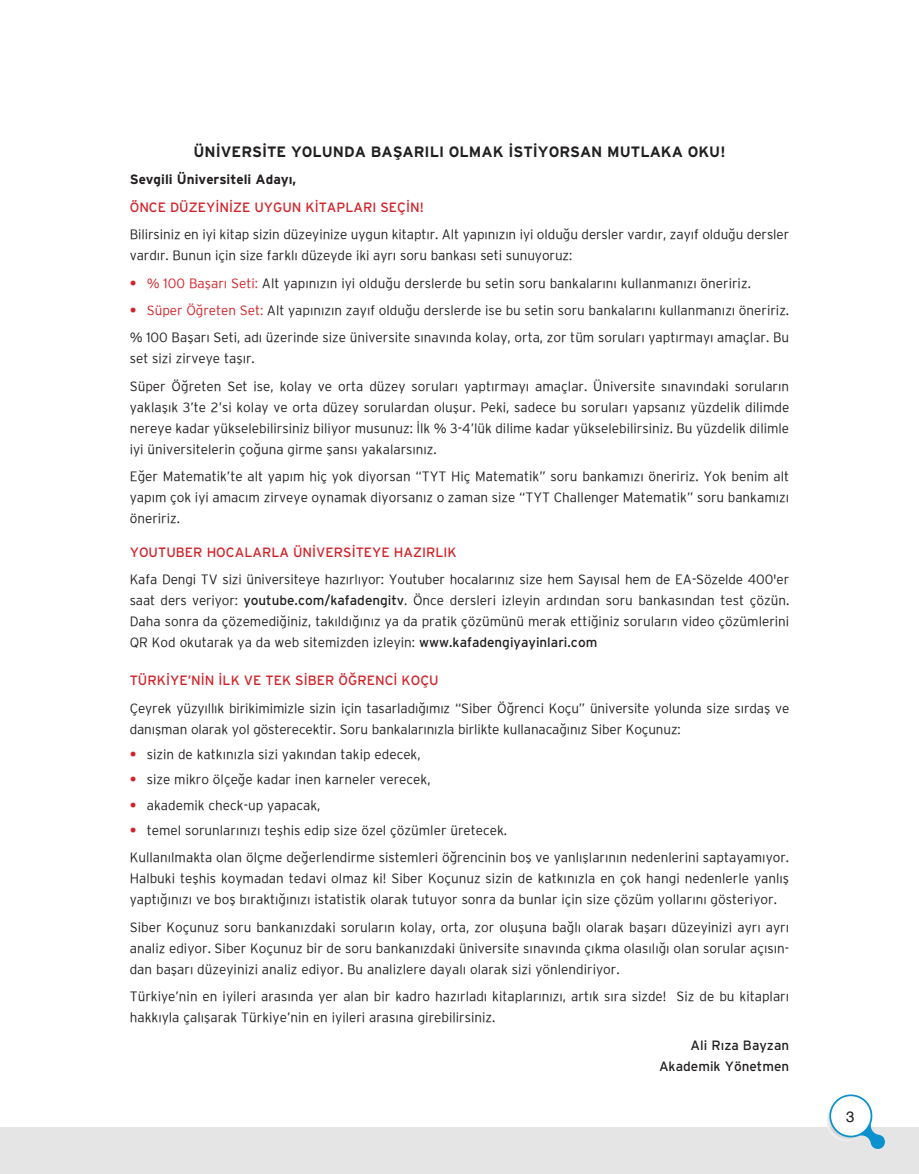
<style>
.page{position:relative;width:919px;height:1174px;background:#fff}
.page>*{position:absolute;margin:0;border:0;box-sizing:border-box;transform-origin:0 0}
.t1{font:700 15px "Interstate";color:#221f1f}
.t2{font:15px "Helvetica";color:#221f1f}
.t3{font:300 13.5px/21px "Interstate";color:#221f1f}
.t4{font:13.5px "Interstate";color:#d12229}
.t5{font:13.5px/21px "Interstate";color:#221f1f;text-align:right}
.t6{font:700 13.5px "Interstate";color:#221f1f}
.s1{font-family:"Helvetica";color:#d12229}
.s2{color:#d12229}
.s3{font-weight:400}
</style>
<div class="page">
<div style="left:0;top:1127px;width:12px;height:47px;background:#e5e5e5"></div>
<div style="left:13px;top:1127px;width:905px;height:47px;background:#e5e5e5"></div>
<svg style="left:827px;top:1094px;width:58px;height:55px"></svg>
<div style="left:831px;top:1096px;width:39px;height:39px;background:#fff;border-radius:50%"></div>
<p class="t1" style="left:193px;top:143px;width:533px">ÜNİVERSİTE YOLUNDA BAŞARILI OLMAK İSTİYORSAN MUTLAKA OKU!</p>
<p class="t6" style="left:130px;top:172px;width:168px">Sevgili Üniversiteli Adayı,</p>
<p class="t4" style="left:130px;top:199px;width:295px">ÖNCE DÜZEYİNİZE UYGUN KİTAPLARI SEÇİN!</p>
<p class="t3" style="left:130px;top:224px;width:661px">Bilirsiniz en iyi kitap sizin düzeyinize uygun kitaptır. Alt yapınızın iyi olduğu dersler vardır, zayıf olduğu dersler vardır. Bunun için size farklı düzeyde iki ayrı soru bankası seti sunuyoruz:</p>
<p class="t3" style="left:130px;top:272px;width:622px"><span class="s1">•</span> <span class="s2">% 100 Başarı Seti:</span> Alt yapınızın iyi olduğu derslerde bu setin soru bankalarını kullanmanızı öneririz.</p>
<p class="t3" style="left:130px;top:296px;width:661px;line-height:27.5px"><span class="s1">•</span> <span class="s2">Süper Öğreten Set:</span> Alt yapınızın zayıf olduğu derslerde ise bu setin soru bankalarını kullanmanızı öneririz. % 100 Başarı Seti, adı üzerinde size üniversite sınavında kolay, orta, zor tüm soruları yaptırmayı amaçlar. Bu</p>
<p class="t3" style="left:130px;top:345px;width:660px;line-height:27.5px">set sizi zirveye taşır.<br>Süper Öğreten Set ise, kolay ve orta düzey soruları yaptırmayı amaçlar. Üniversite sınavındaki soruların</p>
<p class="t3" style="left:130px;top:396px;width:661px;text-align:justify">yaklaşık 3’te 2’si kolay ve orta düzey sorulardan oluşur. Peki, sadece bu soruları yapsanız yüzdelik dilimde nereye kadar yükselebilirsiniz biliyor musunuz: İlk % 3-4’lük dilime kadar yükselebilirsiniz. Bu yüzdelik dilimle iyi üniversitelerin çoğuna girme şansı yakalarsınız.</p>
<p class="t3" style="left:130px;top:466px;width:661px;text-align:justify">Eğer Matematik’te alt yapım hiç yok diyorsan “TYT Hiç Matematik” soru bankamızı öneririz. Yok benim alt yapım çok iyi amacım zirveye oynamak diyorsanız o zaman size “TYT Challenger Matematik” soru bankamızı öneririz.</p>
<p class="t4" style="left:130px;top:544px;width:328px">YOUTUBER HOCALARLA ÜNİVERSİTEYE HAZIRLIK</p>
<p class="t3" style="left:130px;top:569px;width:661px;text-align:justify">Kafa Dengi TV sizi üniversiteye hazırlıyor: Youtuber hocalarınız size hem Sayısal hem de EA-Sözelde 400'er saat ders veriyor: <span class="s3">youtube.com/kafadengitv</span>. Önce dersleri izleyin ardından soru bankasından test çözün.<br>Daha sonra da çözemediğiniz, takıldığınız ya da pratik çözümünü merak ettiğiniz soruların video çözümlerini QR Kod okutarak ya da web sitemizden izleyin: <span class="s3">www.kafadengiyayinlari.com</span></p>
<p class="t4" style="left:130px;top:673px;width:310px">TÜRKİYE’NİN İLK VE TEK SİBER ÖĞRENCİ KOÇU</p>
<p class="t3" style="left:130px;top:697px;width:661px">Çeyrek yüzyıllık birikimimizle sizin için tasarladığımız “Siber Öğrenci Koçu” üniversite yolunda size sırdaş ve danışman olarak yol gösterecektir. Soru bankalarınızla birlikte kullanacağınız Siber Koçunuz:</p>
<p class="t3" style="left:130px;top:743px;width:292px"><span class="s1">•</span> sizin de katkınızla sizi yakından takip edecek,</p>
<p class="t3" style="left:130px;top:769px;width:302px"><span class="s1">•</span> size mikro ölçeğe kadar inen karneler verecek,</p>
<p class="t3" style="left:130px;top:794px;width:192px"><span class="s1">•</span> akademik check-up yapacak,</p>
<p class="t3" style="left:130px;top:816px;width:661px;line-height:27.5px"><span class="s1">•</span> temel sorunlarınızı teşhis edip size özel çözümler üretecek.<br>Kullanılmakta olan ölçme değerlendirme sistemleri öğrencinin boş ve yanlışlarının nedenlerini saptayamıyor.</p>
<p class="t3" style="left:130px;top:867px;width:661px">Halbuki teşhis koymadan tedavi olmaz ki! Siber Koçunuz sizin de katkınızla en çok hangi nedenlerle yanlış yaptığınızı ve boş bıraktığınızı istatistik olarak tutuyor sonra da bunlar için size çözüm yollarını gösteriyor.</p>
<p class="t3" style="left:130px;top:916px;width:660px;text-align:justify">Siber Koçunuz soru bankanızdaki soruların kolay, orta, zor oluşuna bağlı olarak başarı düzeyinizi ayrı ayrı analiz ediyor. Siber Koçunuz bir de soru bankanızdaki üniversite sınavında çıkma olasılığı olan sorular açısın&shy;dan başarı düzeyinizi analiz ediyor. Bu analizlere dayalı olarak sizi yönlendiriyor.</p>
<p class="t3" style="left:130px;top:985px;width:661px">Türkiye’nin en iyileri arasında yer alan bir kadro hazırladı kitaplarınızı, artık sıra sizde! Siz de bu kitapları hakkıyla çalışarak Türkiye’nin en iyileri arasına girebilirsiniz.</p>
<p class="t5" style="left:659px;top:1034px;width:132px">Ali Rıza Bayzan<br>Akademik Yönetmen</p>
<p class="t2" style="left:846px;top:1107px;width:10px">3</p>
</div>
